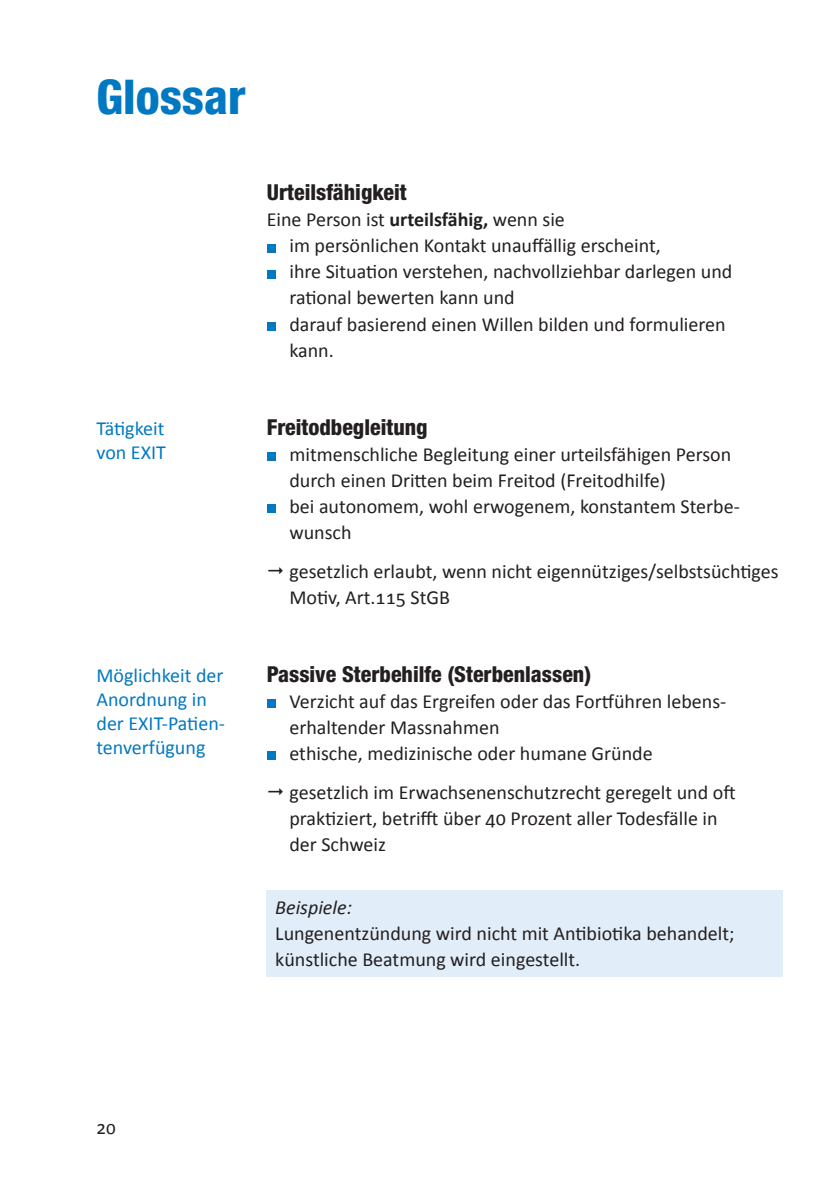
<style>
.page{position:relative;width:840px;height:1191px;background:#fff}
.page>*{position:absolute;margin:0;border:0;box-sizing:border-box;transform-origin:0 0}
.t1{font:800 condensed 48px "Helvetica Neue LT Pro";color:#0079c2}
.t2{font:800 condensed 22px "Helvetica Neue LT Pro";color:#231f20}
.t3{font:20px/26px "Calibri";color:#231f20}
.t4{font:20px/24px "Calibri";color:#0079c2}
.t5{font:italic 20px "Calibri";color:#231f20}
.t6{font:19px "Calibri";color:#231f20}
.s1{font-weight:700}
</style>
<div class="page">
<div style="left:266px;top:244px;width:9px;height:8px;background:#0079c2"></div>
<div style="left:266px;top:270px;width:9px;height:8px;background:#0079c2"></div>
<div style="left:266px;top:322px;width:9px;height:8px;background:#0079c2"></div>
<div style="left:266px;top:452px;width:9px;height:8px;background:#0079c2"></div>
<div style="left:266px;top:504px;width:9px;height:8px;background:#0079c2"></div>
<div style="left:266px;top:699px;width:9px;height:8px;background:#0079c2"></div>
<div style="left:266px;top:751px;width:9px;height:8px;background:#0079c2"></div>
<div style="left:266px;top:890px;width:516px;height:87px;background:#e1edf8"></div>
<h1 class="t1" style="left:96px;top:67px;width:151px">Glossar</h1>
<p class="t4" style="left:96px;top:416px;width:71px">Tätigkeit von EXIT</p>
<p class="t4" style="left:96px;top:663px;width:130px">Möglichkeit der<br>Anordnung in der EXIT-Patien&shy;tenverfügung</p>
<p class="t2" style="left:266px;top:179px;width:141px">Urteilsfähigkeit</p>
<p class="t3" style="left:289px;top:207px;width:444px;text-indent:-23px">Eine Person ist <span class="s1">urteilsfähig,</span> wenn sie<br>im persönlichen Kontakt unauffällig erscheint,<br>ihre Situation verstehen, nachvollziehbar darlegen und rational bewerten kann und<br>darauf basierend einen Willen bilden und formulieren kann.</p>
<p class="t2" style="left:266px;top:413px;width:162px">Freitodbegleitung</p>
<p class="t3" style="left:289px;top:441px;width:451px">mitmenschliche Begleitung einer urteilsfähigen Person durch einen Dritten beim Freitod (Freitodhilfe)<br>bei autonomem, wohl erwogenem, konstantem Sterbe&shy;wunsch</p>
<p class="t3" style="left:289px;top:558px;width:490px">gesetzlich erlaubt, wenn nicht eigennütziges/selbstsüchtiges<br>Motiv, Art.115 StGB</p>
<p class="t2" style="left:266px;top:660px;width:326px">Passive Sterbehilfe (Sterbenlassen)</p>
<p class="t3" style="left:289px;top:688px;width:437px">Verzicht auf das Ergreifen oder das Fortführen lebens&shy;erhaltender Massnahmen<br>ethische, medizinische oder humane Gründe</p>
<p class="t3" style="left:289px;top:779px;width:447px">gesetzlich im Erwachsenenschutzrecht geregelt und oft praktiziert, betrifft über 40 Prozent aller Todesfälle in der Schweiz</p>
<p class="t5" style="left:275px;top:893px;width:78px">Beispiele:</p>
<p class="t3" style="left:275px;top:920px;width:460px">Lungenentzündung wird nicht mit Antibiotika behandelt; künstliche Beatmung wird eingestellt.</p>
<p class="t6" style="left:96px;top:1116px;width:21px">20</p>
</div>
